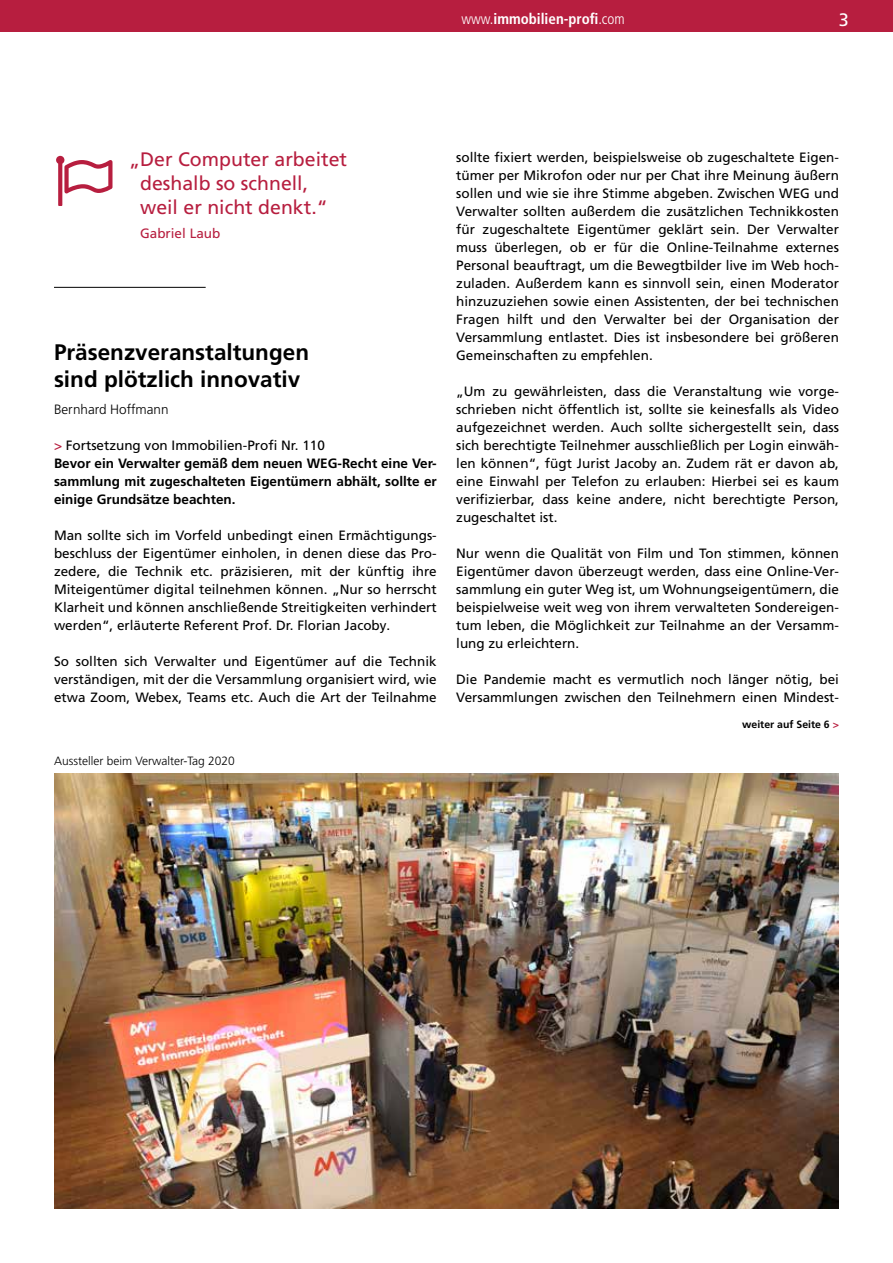
<style>
.page{position:relative;width:893px;height:1263px;background:#fff}
.page>*{position:absolute;margin:0;border:0;box-sizing:border-box;transform-origin:0 0}
.t1{font:700 22.5px/27px "Frutiger LT Pro";color:#000}
.t2{font:19.5px/24px "Frutiger LT Pro";color:#b71e3f}
.t3{font:18px "Frutiger LT Pro";color:#fff}
.t4{font:700 condensed 15px "Frutiger";color:#fff}
.t5{font:13.5px/18px "Frutiger LT Pro";color:#000;text-align:justify}
.t6{font:700 13.5px/18px "Frutiger LT Pro";color:#000}
.t7{font:300 13.5px "Frutiger LT Pro";color:#000}
.t8{font:13.5px "Frutiger LT Pro";color:#b71e3f}
.t9{font:300 12px "Frutiger LT Pro";color:#000}
.t10{font:700 10.5px "Frutiger LT Pro";color:#000}
.s1{font-weight:300}
.s2{font-weight:400;color:#b71e3f}
.s3{font-weight:400}
.s4{color:#b71e3f}
</style>
<div class="page">
<div style="left:0;top:0;width:893px;height:31px;background:#b71e3f"></div>
<hr style="left:54px;top:287px;width:152px;height:1px;background:#000">
<img style="left:54px;top:773px;width:785px;height:435px">
<p class="t4" style="left:461px;top:10px;width:165px"><span class="s1">www.</span>immobilien-profi<span class="s1">.com</span></p>
<h3 class="t3" style="left:839px;top:9px;width:12px">3</h3>
<h2 class="t2" style="left:140px;top:148px;width:208px;text-indent:-11px">„Der Computer arbeitet deshalb so schnell, weil er nicht denkt.“</h2>
<p class="t8" style="left:140px;top:226px;width:82px">Gabriel Laub</p>
<h1 class="t1" style="left:54px;top:339px;width:257px">Präsenzveranstaltungen sind plötzlich innovativ</h1>
<p class="t7" style="left:54px;top:401px;width:116px">Bernhard Hoffmann</p>
<p class="t6" style="left:54px;top:436px;width:384px"><span class="s2">&gt;</span> <span class="s3">Fortsetzung von Immobilien-Profi Nr. 110<br></span>Bevor ein Verwalter gemäß dem neuen WEG-Recht eine Ver&shy;sammlung mit zugeschalteten Eigentümern abhält, sollte er einige Grundsätze beachten.</p>
<p class="t5" style="left:54px;top:526px;width:384px">Man sollte sich im Vorfeld unbedingt einen Ermächtigungs&shy;beschluss der Eigentümer einholen, in denen diese das Pro&shy;zedere, die Technik etc. präzisieren, mit der künftig ihre Miteigentümer digital teilnehmen können. „Nur so herrscht Klarheit und können anschließende Streitigkeiten verhindert werden“, erläuterte Referent Prof. Dr. Florian Jacoby.</p>
<p class="t5" style="left:54px;top:652px;width:384px">So sollten sich Verwalter und Eigentümer auf die Technik verständigen, mit der die Versammlung organisiert wird, wie etwa Zoom, Webex, Teams etc. Auch die Art der Teilnahme</p>
<p class="t9" style="left:54px;top:753px;width:182px">Aussteller beim Verwalter-Tag 2020</p>
<p class="t5" style="left:456px;top:148px;width:384px">sollte fixiert werden, beispielsweise ob zugeschaltete Eigen&shy;tümer per Mikrofon oder nur per Chat ihre Meinung äußern sollen und wie sie ihre Stimme abgeben. Zwischen WEG und Verwalter sollten außerdem die zusätzlichen Technikkosten für zugeschaltete Eigentümer geklärt sein. Der Verwalter muss überlegen, ob er für die Online-Teilnahme externes Personal beauftragt, um die Bewegtbilder live im Web hoch&shy;zuladen. Außerdem kann es sinnvoll sein, einen Moderator hinzuzuziehen sowie einen Assistenten, der bei technischen Fragen hilft und den Verwalter bei der Organisation der Versammlung entlastet. Dies ist insbesondere bei größeren Gemeinschaften zu empfehlen.</p>
<p class="t5" style="left:456px;top:382px;width:384px">„Um zu gewährleisten, dass die Veranstaltung wie vorge&shy;schrieben nicht öffentlich ist, sollte sie keinesfalls als Video aufgezeichnet werden. Auch sollte sichergestellt sein, dass sich berechtigte Teilnehmer ausschließlich per Login einwäh&shy;len können“, fügt Jurist Jacoby an. Zudem rät er davon ab, eine Einwahl per Telefon zu erlauben: Hierbei sei es kaum verifizierbar, dass keine andere, nicht berechtigte Person, zugeschaltet ist.</p>
<p class="t5" style="left:456px;top:544px;width:384px">Nur wenn die Qualität von Film und Ton stimmen, können Eigentümer davon überzeugt werden, dass eine Online-Ver&shy;sammlung ein guter Weg ist, um Wohnungseigentümern, die beispielweise weit weg von ihrem verwalteten Sondereigen&shy;tum leben, die Möglichkeit zur Teilnahme an der Versamm&shy;lung zu erleichtern.</p>
<p class="t5" style="left:456px;top:670px;width:384px">Die Pandemie macht es vermutlich noch länger nötig, bei<br>Versammlungen zwischen den Teilnehmern einen Mindest-</p>
<p class="t10" style="left:742px;top:718px;width:98px">weiter auf Seite 6 <span class="s4">&gt;</span></p>
</div>
